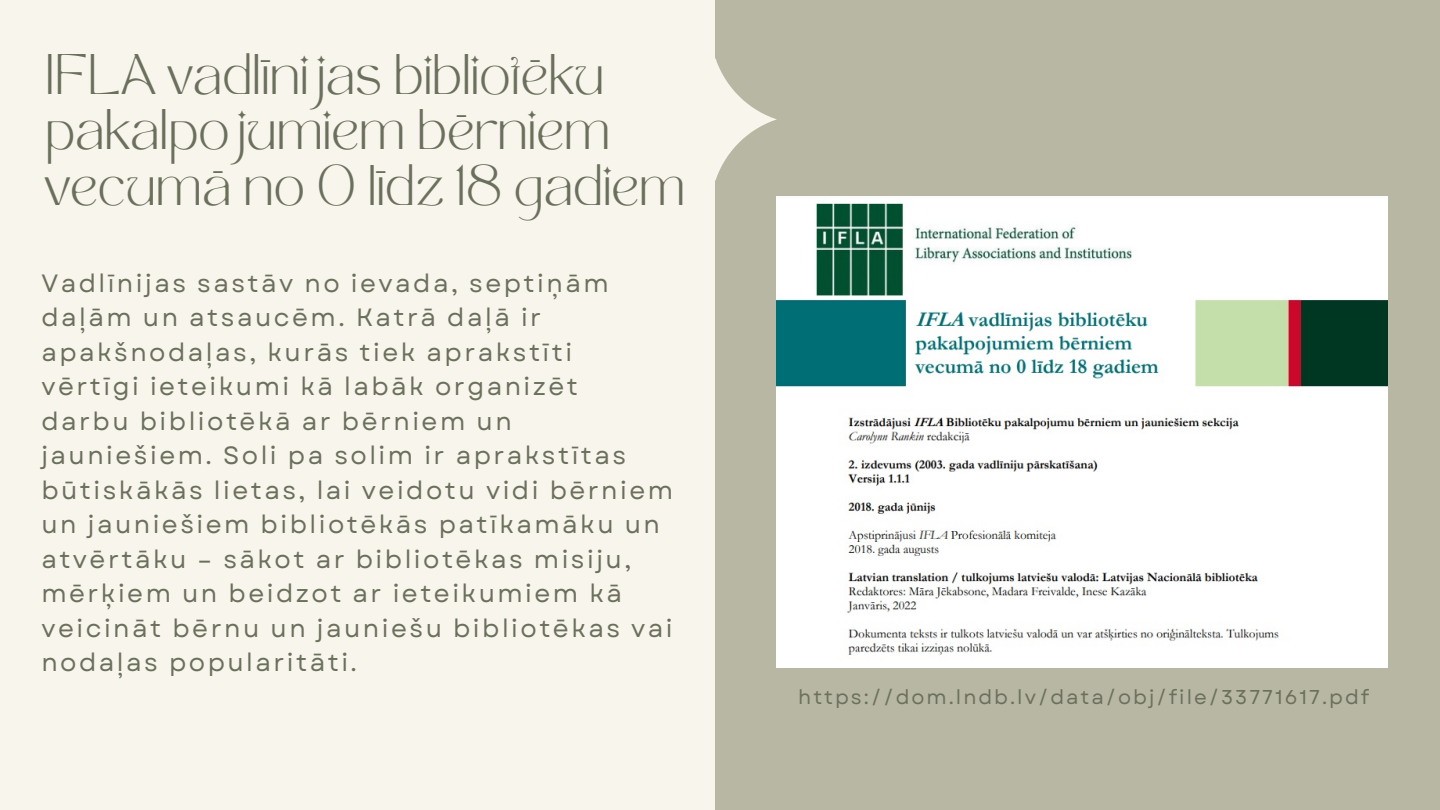
<style>
.page{position:relative;width:1440px;height:810px;background:#f8f5ed}
.page>*{position:absolute;margin:0;border:0;box-sizing:border-box;transform-origin:0 0}
.t1{font:40px/55.5px "TAN MON CHERI Regular";color:#6b705c}
.t2{font:25px/34.5px "Garet";letter-spacing:.1em;color:#6b705c}
.t3{font:20px "Garet";letter-spacing:.1em;color:#6b705c}
</style>
<div class="page">
<div style="left:715px;top:0;width:725px;height:810px;background:#b7b7a4"></div>
<svg style="left:715px;top:58px;width:62px;height:123px"></svg>
<img style="left:777px;top:197px;width:610px;height:471px">
<h1 class="t1" style="left:45px;top:53px;width:642px">IFLA vadlīnijas bibliotēku pakalpojumiem bērniem vecumā no 0 līdz 18 gadiem</h1>
<p class="t2" style="left:41px;top:266px;width:633px">Vadlīnijas sastāv no ievada, septiņām daļām un atsaucēm. Katrā daļā ir apakšnodaļas, kurās tiek aprakstīti vērtīgi ieteikumi kā labāk organizēt<br>darbu bibliotēkā ar bērniem un jauniešiem. Soli pa solim ir aprakstītas būtiskākās lietas, lai veidotu vidi bērniem un jauniešiem bibliotēkās patīkamāku un atvērtāku – sākot ar bibliotēkas misiju, mērķiem un beidzot ar ieteikumiem kā veicināt bērnu un jauniešu bibliotēkas vai nodaļas popularitāti.</p>
<p class="t3" style="left:798px;top:683px;width:573px">https://dom.lndb.lv/data/obj/file/33771617.pdf</p>
</div>
